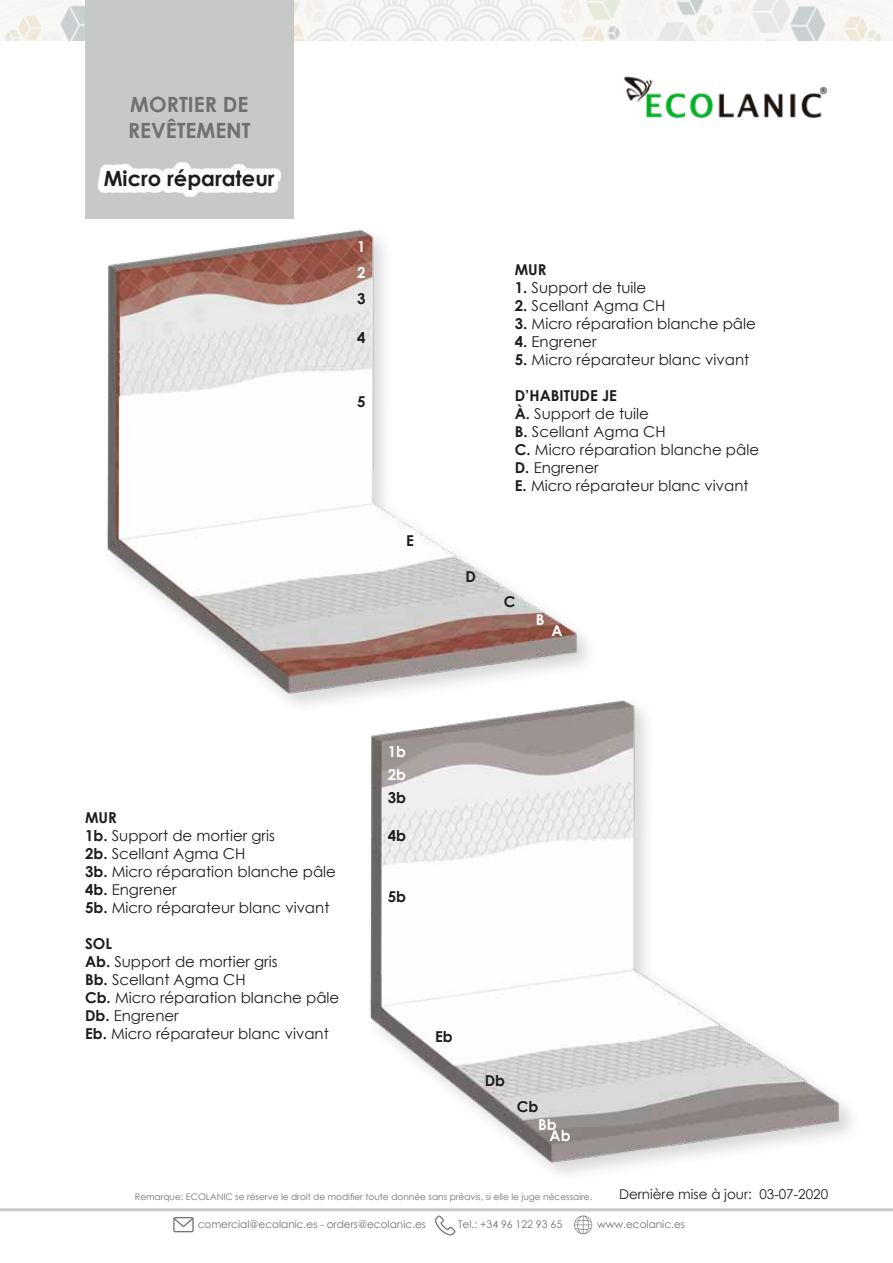
<style>
.page{position:relative;width:893px;height:1263px;background:#fff}
.page>*{position:absolute;margin:0;border:0;box-sizing:border-box;transform-origin:0 0}
.t1{font:700 21px/25.2px "Century Gothic";color:#70706f}
.t2{font:700 21px "Century Gothic";color:#1d1d1b}
.t3{font:15px/18px "Century Gothic";color:#1d1d1b}
.t4{font:700 15px "Century Gothic";color:#1d1d1b}
.t5{font:700 15px/23.1px "Century Gothic";color:#fff}
.t6{font:13.5px "Century Gothic";color:#1d1d1b}
.t7{font:10.5px "Century Gothic";color:#70706f}
.t8{font:9px "Century Gothic";color:#70706f}
.s1{font-weight:700}
</style>
<div class="page">
<img style="left:2px;top:0;width:891px;height:40px">
<div style="left:85px;top:0;width:208px;height:218px;background:#c7c9c6"></div>
<hr style="left:0;top:1208px;width:893px;height:3px;background:#c7c9c6">
<svg style="left:574px;top:1215px;width:18px;height:19px"></svg>
<svg style="left:173px;top:1217px;width:21px;height:15px"></svg>
<svg style="left:435px;top:1215px;width:20px;height:20px"></svg>
<img style="left:624px;top:76px;width:204px;height:42px">
<img style="left:94px;top:218px;width:495px;height:487px">
<img style="left:357px;top:687px;width:495px;height:487px">
<svg style="left:98px;top:162px;width:183px;height:35px;fill:#fff"></svg>
<h1 class="t1" style="left:128px;top:91px;width:124px">MORTIER DE<br>REVÊTEMENT</h1>
<h1 class="t2" style="left:104px;top:162px;width:172px">Micro réparateur</h1>
<p class="t5" style="left:357px;top:234px;width:10px">1</p>
<p class="t5" style="left:357px;top:260px;width:10px">2</p>
<p class="t4" style="left:357px;top:287px;width:10px">3</p>
<p class="t4" style="left:357px;top:326px;width:10px">4</p>
<p class="t4" style="left:357px;top:390px;width:10px">5</p>
<p class="t4" style="left:406px;top:529px;width:9px">E</p>
<p class="t4" style="left:515px;top:258px;width:33px">MUR</p>
<p class="t3" style="left:515px;top:278px;width:133px"><span class="s1">1.</span> Support de tuile</p>
<p class="t3" style="left:515px;top:296px;width:152px"><span class="s1">2.</span> Scellant Agma CH</p>
<p class="t3" style="left:515px;top:314px;width:243px"><span class="s1">3.</span> Micro réparation blanche pâle</p>
<p class="t3" style="left:515px;top:332px;width:83px"><span class="s1">4.</span> Engrener</p>
<p class="t3" style="left:515px;top:350px;width:236px"><span class="s1">5.</span> Micro réparateur blanc vivant</p>
<p class="t3" style="left:515px;top:386px;width:246px"><span class="s1">D’HABITUDE JE<br>À.</span> Support de tuile<br><span class="s1">B.</span> Scellant Agma CH<br><span class="s1">C.</span> Micro réparation blanche pâle<br><span class="s1">D.</span> Engrener<br><span class="s1">E.</span> Micro réparateur blanc vivant</p>
<p class="t4" style="left:465px;top:565px;width:12px">D</p>
<p class="t4" style="left:504px;top:590px;width:13px">C</p>
<p class="t5" style="left:536px;top:607px;width:10px">B</p>
<p class="t5" style="left:551px;top:619px;width:13px">A</p>
<p class="t3" style="left:85px;top:808px;width:253px"><span class="s1">MUR<br>1b.</span> Support de mortier gris<br><span class="s1">2b.</span> Scellant Agma CH<br><span class="s1">3b.</span> Micro réparation blanche pâle<br><span class="s1">4b.</span> Engrener<br><span class="s1">5b.</span> Micro réparateur blanc vivant</p>
<p class="t3" style="left:85px;top:934px;width:256px"><span class="s1">SOL<br>Ab.</span> Support de mortier gris<br><span class="s1">Bb.</span> Scellant Agma CH<br><span class="s1">Cb.</span> Micro réparation blanche pâle<br><span class="s1">Db.</span> Engrener<br><span class="s1">Eb.</span> Micro réparateur blanc vivant</p>
<p class="t5" style="left:388px;top:739px;width:20px">1b<br>2b</p>
<p class="t4" style="left:388px;top:786px;width:20px">3b</p>
<p class="t4" style="left:388px;top:824px;width:20px">4b</p>
<p class="t4" style="left:388px;top:885px;width:20px">5b</p>
<p class="t4" style="left:435px;top:1026px;width:19px">Eb</p>
<p class="t4" style="left:485px;top:1069px;width:22px">Db</p>
<p class="t4" style="left:517px;top:1095px;width:23px">Cb</p>
<p class="t5" style="left:550px;top:1118px;width:22px;line-height:11.2px;text-indent:-11px">Bb<br>Ab</p>
<p class="t8" style="left:135px;top:1190px;width:459px">Remarque: ECOLANIC se réserve le droit de modifier toute donnée sans préavis, si elle le juge nécessaire.</p>
<p class="t6" style="left:619px;top:1185px;width:211px">Dernière mise à jour: 03-07-2020</p>
<p class="t7" style="left:198px;top:1217px;width:230px">comercial@ecolanic.es - orders@ecolanic.es</p>
<p class="t7" style="left:458px;top:1217px;width:106px">Tel.: +34 96 122 93 65</p>
<p class="t7" style="left:597px;top:1217px;width:89px">www.ecolanic.es</p>
</div>
